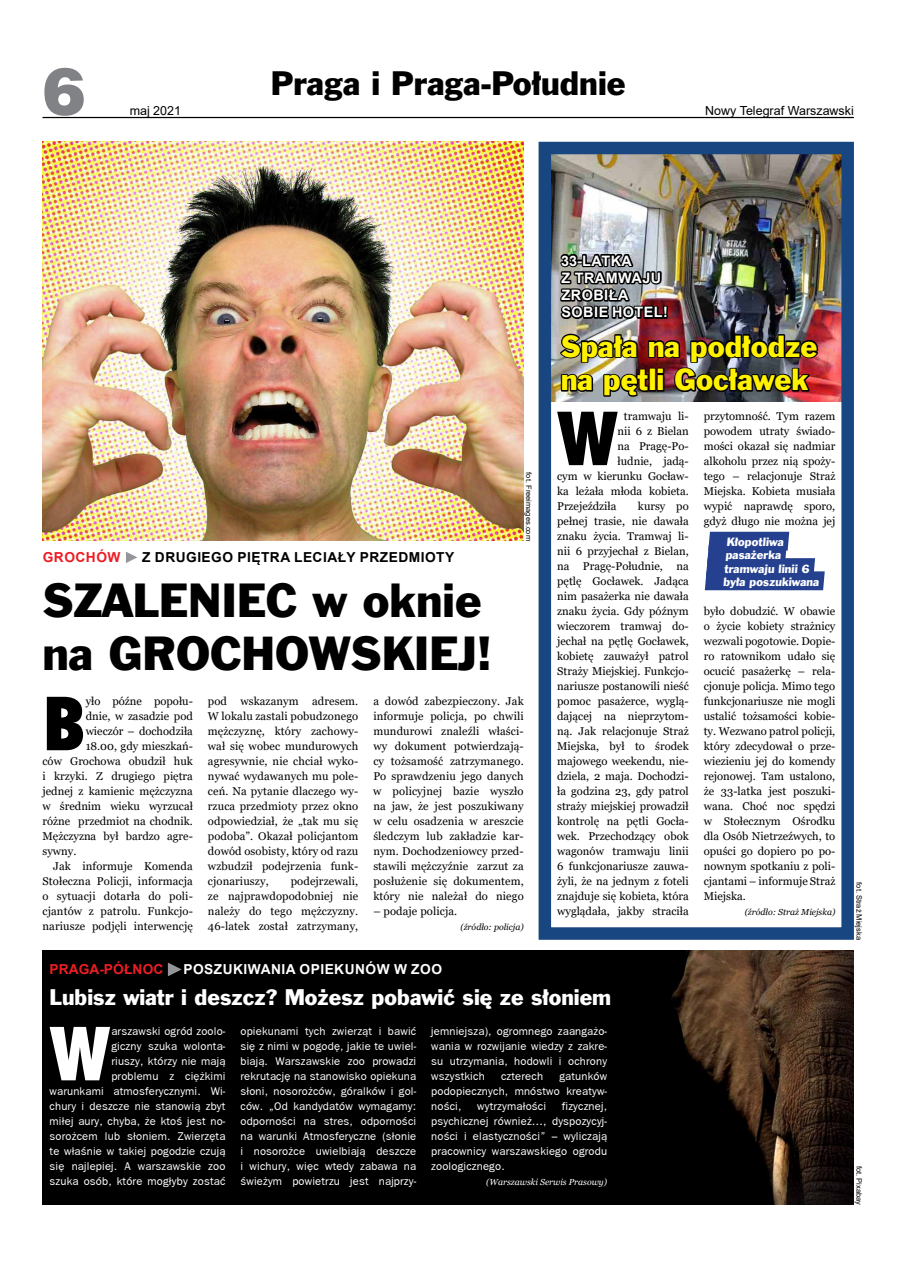
<style>
.page{position:relative;width:900px;height:1276px;background:#fff}
.page>*{position:absolute;margin:0;border:0;box-sizing:border-box;transform-origin:0 0}
.t1{font:800 70.88px "Fujiyama";color:#000}
.t2{font:800 70.88px "Fujiyama";color:#fff}
.t3{font:65px "Swis 721 Blk EU";color:#808285}
.t4{font:43.75px "Frank Goth EU";color:#000}
.t5{font:31px "Frank Goth EU";color:#000}
.t6{font:27.88px/33.8px "Frank Goth EU";color:#fff200}
.t7{font:20.62px "Frank Goth EU";color:#fff}
.t8{font:700 14.38px/17.2px "Arial";letter-spacing:.035em;color:#fff}
.t9{font:700 13.75px "Arial";letter-spacing:.035em;color:#000}
.t10{font:700 13.75px "Arial";letter-spacing:.035em;color:#fff}
.t11{font:700 13.75px "Arial";letter-spacing:.01em;color:#ed1d24}
.t12{font:12.5px "Arial";color:#000}
.t13{font:11.25px/15px "Georgia";color:#000;text-align:justify}
.t14{font:11.25px/15px "Frankfurt Gothic";letter-spacing:.015em;color:#fff;text-align:justify}
.t15{font:11px/13.2px "Frank Goth EU";color:#fff}
.t16{font:italic 8.75px "Georgia";color:#000}
.t17{font:italic 8.75px "Georgia";color:#fff}
.t18{font:7.5px "Arial";color:#000}
.s1{color:#ed1d24}
.s2{font-family:"Impact";font-weight:400;color:#939598}
.s3{color:#fff}
</style>
<div class="page">
<hr style="left:43px;top:117px;width:811px;height:1px;background:#000">
<div style="left:43px;top:950px;width:811px;height:254px;background:#000"></div>
<img style="left:671px;top:950px;width:183px;height:254px">
<img style="left:552px;top:155px;width:289px;height:246px">
<div style="left:539px;top:142px;width:315px;height:797px;border:12px solid #184680"></div>
<img style="left:558px;top:332px;width:262px;height:67px">
<img style="left:43px;top:142px;width:481px;height:399px">
<img style="left:558px;top:249px;width:111px;height:72px">
<svg style="left:126px;top:552px;width:11px;height:11px"></svg>
<svg style="left:167px;top:962px;width:15px;height:14px"></svg>
<div style="left:709px;top:532px;width:79px;height:18px;background:#25408f"></div>
<div style="left:708px;top:545px;width:78px;height:19px;background:#25408f"></div>
<div style="left:707px;top:558px;width:107px;height:19px;background:#25408f"></div>
<div style="left:706px;top:571px;width:118px;height:19px;background:#25408f"></div>
<h2 class="t3" style="left:43px;top:50px;width:44px">6</h2>
<h3 class="t5" style="left:271px;top:64px;width:356px">Praga i Praga-Południe</h3>
<p class="t12" style="left:130px;top:102px;width:53px">maj 2021</p>
<p class="t12" style="left:705px;top:102px;width:150px">Nowy Telegraf Warszawski</p>
<p class="t8" style="left:561px;top:252px;width:102px">33-LAT KA<br>Z TRAMWAJU<br>ZROBI</p>
<p class="t8" style="left:609px;top:287px;width:21px">ŁA</p>
<p class="t8" style="left:562px;top:304px;width:11px">SOBIE</p>
<p class="t8" style="left:612px;top:304px;width:11px">HOTEL</p>
<p class="t8" style="left:663px;top:304px;width:6px">!</p>
<h3 class="t6" style="left:561px;top:332px;width:258px">Spała na podłodze na pętli Gocławek</h3>
<p class="t9" style="left:43px;top:547px;width:154px"><span class="s1">GROCHÓW</span> <span class="s2">►</span> Z DRUGIEGO</p>
<p class="t9" style="left:237px;top:547px;width:66px">PIĘTRA LECI</p>
<p class="t9" style="left:327px;top:547px;width:43px">AŁY PRZEDMIOT</p>
<p class="t9" style="left:445px;top:547px;width:11px">Y</p>
<h3 class="t4" style="left:43px;top:574px;width:90px">SZALENIEC</h3>
<h3 class="t4" style="left:313px;top:574px;width:170px">w oknie</h3>
<h3 class="t4" style="left:43px;top:626px;width:134px">na GROCHO</h3>
<h3 class="t4" style="left:309px;top:626px;width:184px">WSKIEJ!</h3>
<p class="t18" style="left:534px;top:472px;width:70px;rotate:90deg">fot. Freeimages.com</p>
<h1 class="t1" style="left:43px;top:676px;width:45px">B</h1>
<p class="t13" style="left:86px;top:694px;width:109px">yło późne popołu-</p>
<p class="t13" style="left:86px;top:709px;width:109px">dnie, w zasadzie pod</p>
<p class="t13" style="left:86px;top:724px;width:109px">wieczór – dochodziła</p>
<p class="t13" style="left:86px;top:739px;width:109px">18.00, gdy mieszkań-</p>
<p class="t13" style="left:43px;top:754px;width:152px">ców Grochowa obudził huk</p>
<p class="t13" style="left:43px;top:769px;width:152px">i krzyki. Z drugiego piętra</p>
<p class="t13" style="left:43px;top:784px;width:152px">jednej z kamienic mężczyzna</p>
<p class="t13" style="left:43px;top:799px;width:152px">w średnim wieku wyrzucał</p>
<p class="t13" style="left:43px;top:814px;width:152px">różne przedmiot na chodnik.</p>
<p class="t13" style="left:43px;top:829px;width:152px">Mężczyzna był bardzo agre-</p>
<p class="t13" style="left:43px;top:844px;width:35px">sywny.</p>
<p class="t13" style="left:53px;top:859px;width:141px">Jak informuje Komenda</p>
<p class="t13" style="left:43px;top:874px;width:152px">Stołeczna Policji, informacja</p>
<p class="t13" style="left:43px;top:889px;width:152px">o sytuacji dotarła do poli-</p>
<p class="t13" style="left:43px;top:904px;width:152px">cjantów z patrolu. Funkcjo-</p>
<p class="t13" style="left:43px;top:919px;width:152px">nariusze podjęli interwencję</p>
<p class="t13" style="left:208px;top:694px;width:152px">pod wskazanym adresem.<br>W lokalu zastali pobudzonego mężczyznę, który zachowy&shy;wał się wobec mundurowych agresywnie, nie chciał wyko&shy;nywać wydawanych mu pole&shy;ceń. Na pytanie dlaczego wy&shy;rzuca przedmioty przez okno odpowiedział, że „tak mu się podoba”. Okazał policjantom dowód osobisty, który od razu wzbudził podejrzenia funk&shy;cjonariuszy,</p>
<p class="t13" style="left:208px;top:874px;width:152px;text-indent:83px">podejrzewali, ze najprawdopodobniej nie należy do tego mężczyzny.<br>46-latek został zatrzymany,</p>
<p class="t13" style="left:373px;top:694px;width:152px">a dowód zabezpieczony. Jak informuje policja, po chwili mundurowi znaleźli właści&shy;wy dokument potwierdzają&shy;cy tożsamość zatrzymanego.<br>Po sprawdzeniu jego danych w policyjnej bazie wyszło na jaw, że jest poszukiwany w celu osadzenia w areszcie śledczym lub zakładzie kar&shy;nym. Dochodzeniowcy przed&shy;stawili mężczyźnie zarzut za posłużenie się dokumentem, który nie należał do niego</p>
<p class="t13" style="left:373px;top:904px;width:85px">– podaje policja.</p>
<p class="t16" style="left:460px;top:921px;width:65px">(źródło: policja)</p>
<p class="t11" style="left:49px;top:959px;width:155px">PRAGA-PÓŁNOC <span class="s2">►</span> <span class="s3">POSZ</span></p>
<p class="t10" style="left:223px;top:959px;width:86px">UKIWANIA OPIE</p>
<p class="t10" style="left:334px;top:959px;width:109px">KUNÓW W ZOO</p>
<h1 class="t1" style="left:557px;top:391px;width:62px">W</h1>
<p class="t13" style="left:624px;top:409px;width:66px">tramwaju li-</p>
<p class="t13" style="left:618px;top:424px;width:73px">nii 6 z Bielan</p>
<p class="t13" style="left:618px;top:439px;width:73px">na Pragę-Po-</p>
<p class="t13" style="left:618px;top:454px;width:73px">łudnie, jadą-</p>
<p class="t13" style="left:557px;top:469px;width:133px">cym w kierunku Gocław-</p>
<p class="t13" style="left:557px;top:484px;width:133px">ka leżała młoda kobieta.</p>
<p class="t13" style="left:557px;top:499px;width:61px">Przejeździła</p>
<p class="t13" style="left:557px;top:499px;width:133px;text-indent:81px">kursy po pełnej trasie, nie dawała znaku życia. Tramwaj li&shy;nii 6 przyjechał z Bielan, na Pragę-Południe, na pętlę Gocławek. Jadąca nim pasażerka nie dawała znaku życia. Gdy późnym wieczorem tramwaj do&shy;jechał na pętlę Gocławek, kobietę zauważył patrol Straży Miejskiej. Funkcjo&shy;nariusze postanowili nieść pomoc pasażerce, wyglą&shy;dającej na nieprzytom&shy;ną. Jak relacjonuje Straż Miejska, był to środek majowego weekendu, nie&shy;dziela, 2 maja. Dochodzi&shy;ła godzina 23, gdy patrol straży miejskiej prowadził kontrolę na pętli Gocła&shy;wek. Przechodzący obok wagonów tramwaju linii 6 funkcjonariusze zauwa&shy;żyli, że na jednym z foteli znajduje się kobieta, która wyglądała, jakby straciła</p>
<h3 class="t7" style="left:50px;top:985px;width:563px">Lubisz wiatr i deszcz? Możesz pobawić się ze słoniem</h3>
<h1 class="t2" style="left:50px;top:1006px;width:62px">W</h1>
<p class="t14" style="left:50px;top:1024px;width:177px;text-align:right">arszawski ogród zoolo-<br>giczny szuka wolonta-<br>riuszy, którzy nie mają<br>problemu z ciężkimi<br>warunkami atmosferycznymi. Wi&shy;chury i deszcze nie stanowią zbyt miłej aury, chyba, że ktoś jest no&shy;sorożcem lub słoniem. Zwierzęta te właśnie w takiej pogodzie czują się najlepiej. A warszawskie zoo szuka osób, które mogłyby zostać</p>
<p class="t14" style="left:240px;top:1024px;width:177px">opiekunami tych zwierząt i bawić się z nimi w pogodę, jakie te uwiel&shy;biają. Warszawskie zoo prowadzi rekrutację na stanowisko opiekuna słoni, nosorożców, góralków i gol&shy;ców. „Od kandydatów wymagamy: odporności na stres, odporności na warunki Atmosferyczne (słonie i nosorożce uwielbiają deszcze i wichury, więc wtedy zabawa na świeżym powietrzu jest najprzy-</p>
<p class="t14" style="left:431px;top:1024px;width:177px">jemniejsza), ogromnego zaangażo&shy;wania w rozwijanie wiedzy z zakre&shy;su utrzymania, hodowli i ochrony wszystkich</p>
<p class="t14" style="left:431px;top:1069px;width:177px;text-indent:128px">gatunków podopiecznych, mnóstwo kreatyw&shy;ności,</p>
<p class="t14" style="left:501px;top:1069px;width:44px">czterech</p>
<p class="t14" style="left:477px;top:1098px;width:70px">wytrzymałości</p>
<p class="t14" style="left:431px;top:1098px;width:177px;text-indent:131px">fizycznej, psychicznej również…, dyspozycyj&shy;ności i elastyczności” – wyliczają pracownicy warszawskiego ogrodu zoologicznego.</p>
<p class="t17" style="left:486px;top:1176px;width:122px">(Warszawski Serwis Prasowy)</p>
<p class="t13" style="left:704px;top:409px;width:133px">przytomność. Tym razem powodem utraty świado&shy;mości okazał się nadmiar alkoholu przez nią spoży&shy;tego – relacjonuje Straż Miejska. Kobieta musiała wypić naprawdę sporo, gdyż długo nie można jej</p>
<p class="t15" style="left:723px;top:536px;width:99px;text-indent:3px">Kłopotliwa pasażerka tramwaju linii 6 była poszukiwana</p>
<p class="t13" style="left:704px;top:604px;width:133px">było dobudzić. W obawie o życie kobiety strażnicy wezwali pogotowie. Dopie&shy;ro ratownikom udało się ocucić pasażerkę – rela&shy;cjonuje policja. Mimo tego funkcjonariusze nie mogli ustalić tożsamości kobie&shy;ty. Wezwano patrol policji, który zdecydował o prze&shy;wiezieniu jej do komendy rejonowej. Tam ustalono, że 33-latka jest poszuki&shy;wana. Choć noc spędzi w Stołecznym Ośrodku dla Osób Nietrzeźwych, to opuści go dopiero po po&shy;nownym spotkaniu z poli&shy;cjantami – informuje Straż Miejska.</p>
<p class="t16" style="left:745px;top:906px;width:92px">(źródło: Straż Miejska)</p>
<p class="t18" style="left:864px;top:882px;width:59px;rotate:90deg">fot. Straż Miejska</p>
<p class="t18" style="left:864px;top:1165px;width:41px;rotate:90deg">fot. Pixabay</p>
</div>
